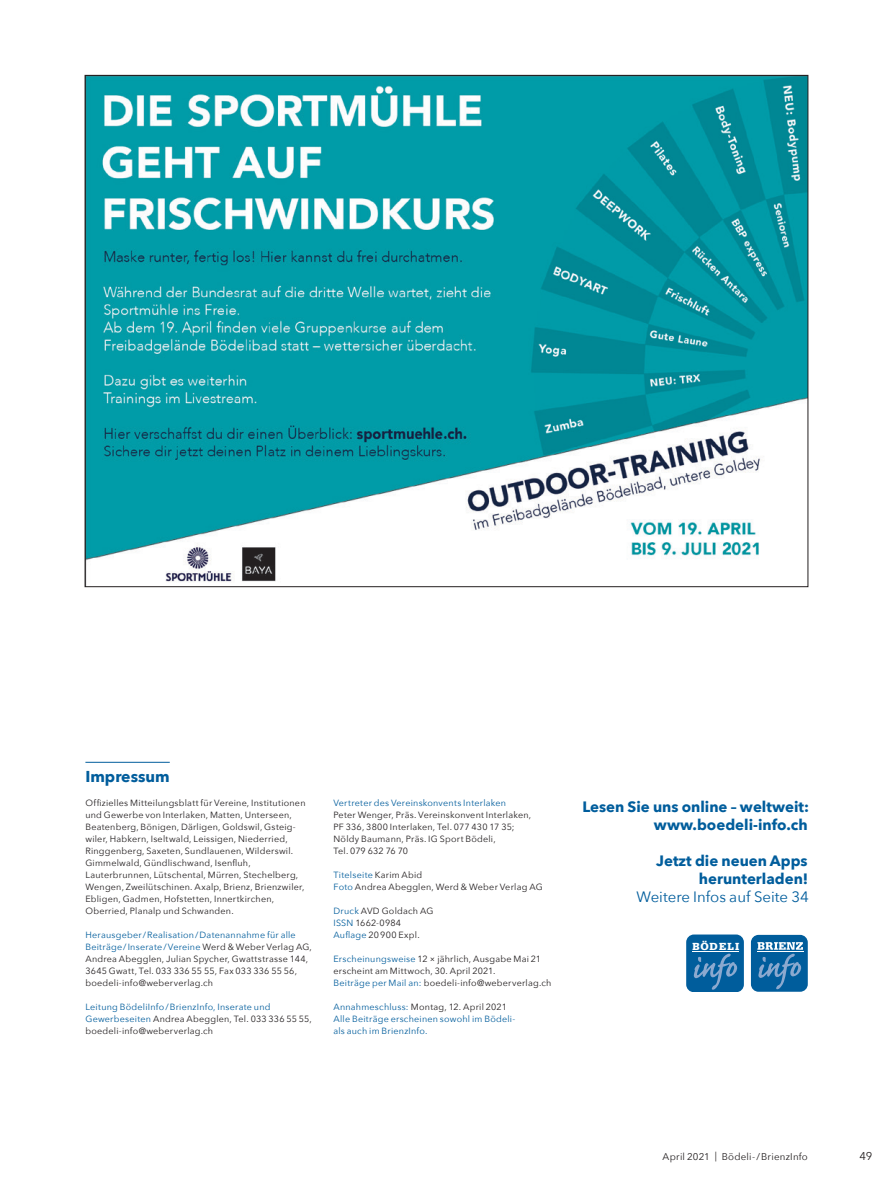
<style>
.page{position:relative;width:893px;height:1191px;background:#fff}
.page>*{position:absolute;margin:0;border:0;box-sizing:border-box;transform-origin:0 0}
.Impressum_Titel{font:700 15.75px "Avenir Next";color:#005d9c}
.Kasten_Titel{font:700 15px/18px "Avenir Next";color:#005d9c;text-align:right}
.Kasten_Titel-2{font:15px "Avenir Next";color:#005d9c}
.t1{font:11.25px "Avenir Next";color:#231f20}
.t2{font:900 10.95px "Serifa";letter-spacing:.1em;color:#fff}
.t3{font:9.75px "Avenir Next";letter-spacing:.02em;color:#231f20}
.Impressum{font:9px/12px "Avenir Next";letter-spacing:.025em;color:#231f20}
.Impressum-2{font:9px/12px "Avenir Next";letter-spacing:.025em;color:#005d9c}
.s1{color:#005d9c}
.s2{color:#231f20}
</style>
<div class="page">
<div style="left:751px;top:935px;width:57px;height:56px;background:#005d9c;border-radius:8px"></div>
<svg style="left:757px;top:942px;width:46px;height:47px"></svg>
<div style="left:686px;top:935px;width:58px;height:57px;background:#005d9c;border-radius:8px"></div>
<svg style="left:694px;top:953px;width:43px;height:36px"></svg>
<hr style="left:692px;top:951px;width:47px;height:1px;background:#fff">
<hr style="left:85px;top:762px;width:85px;height:1px;background:#005d9c">
<img style="left:87px;top:77px;width:719px;height:505px">
<p class="Impressum_Titel" style="left:85px;top:762px;width:86px">Impressum</p>
<p class="Impressum" style="left:85px;top:796px;width:222px">Offizielles Mitteilungsblatt für Vereine, Institutionen und Gewerbe von Interlaken, Matten, Unterseen, Beatenberg, Bönigen, Därligen, Goldswil, Gsteig&shy;wiler, Habkern, Iseltwald, Leissigen, Niederried, Ringgenberg, Saxeten, Sundlauenen, Wilderswil.<br>Gimmelwald, Gündlischwand, Isenfluh, Lauterbrunnen, Lütschental, Mürren, Stechelberg, Wengen, Zweilütschinen. Axalp, Brienz, Brienzwiler, Ebligen, Gadmen, Hofstetten, Innertkirchen, Oberried, Planalp und Schwanden.</p>
<p class="Impressum" style="left:85px;top:928px;width:228px"><span class="s1">Herausgeber/Realisation/Datenannahme für alle Beiträge/Inserate/ -Vereine</span> Werd &amp; Weber Verlag AG, Andrea Abegglen, Julian Spycher, Gwattstrasse 144, 3645 Gwatt, Tel. 033 336 55 55, Fax 033 336 55 56,</p>
<p class="Impressum" style="left:85px;top:976px;width:129px">boedeli-info@weberverlag.ch</p>
<p class="Impressum" style="left:85px;top:1000px;width:228px"><span class="s1">Leitung BödeliInfo/BrienzInfo, Inserate und<br>Gewerbeseiten</span> Andrea Abegglen, Tel. 033 336 55 55, boedeli-info@weberverlag.ch</p>
<p class="Impressum" style="left:333px;top:796px;width:199px"><span class="s1">Vertreter des Vereinskonvents Interlaken<br></span>Peter Wenger, Präs. Vereinskonvent Interlaken, PF 336, 3800 Interlaken, Tel. 077 430 17 35; Nöldy Baumann, Präs. IG Sport Bödeli,<br>Tel. 079 632 76 70</p>
<p class="Impressum-2" style="left:333px;top:868px;width:90px">Titelseite <span class="s2">Karim Abid</span></p>
<p class="Impressum" style="left:333px;top:880px;width:211px"><span class="s1">Foto</span> Andrea Abegglen, Werd &amp; Weber Verlag AG</p>
<p class="Impressum" style="left:333px;top:904px;width:101px"><span class="s1">Druck</span> AVD Goldach AG</p>
<p class="Impressum" style="left:333px;top:916px;width:69px"><span class="s1">ISSN</span> 1662-0984</p>
<p class="Impressum" style="left:333px;top:928px;width:88px"><span class="s1">Auflage</span> 20900 Expl.</p>
<p class="Impressum" style="left:333px;top:952px;width:209px"><span class="s1">Erscheinungsweise</span> 12 × jährlich, Ausgabe Mai 21 erscheint am Mittwoch, 30. April 2021.</p>
<p class="Impressum" style="left:333px;top:976px;width:219px"><span class="s1">Beiträge per Mail an:</span> boedeli-info@weberverlag.ch</p>
<p class="Impressum" style="left:333px;top:1000px;width:175px"><span class="s1">Annahmeschluss:</span> Montag, 12. April 2021</p>
<p class="Impressum-2" style="left:333px;top:1012px;width:183px">Alle Beiträge erscheinen sowohl im Bödeli&shy;als auch im BrienzInfo.</p>
<p class="Kasten_Titel" style="left:583px;top:797px;width:228px">Lesen Sie uns online – weltweit: www.boedeli-info.ch</p>
<p class="Kasten_Titel" style="left:656px;top:851px;width:154px">Jetzt die neuen Apps herunterladen!</p>
<p class="Kasten_Titel-2" style="left:637px;top:884px;width:174px">Weitere Infos auf Seite 34</p>
<p class="t2" style="left:692px;top:939px;width:48px">BÖDELI</p>
<p class="t3" style="left:663px;top:1148px;width:147px">April 2021 | Bödeli-/BrienzInfo</p>
<p class="t1" style="left:859px;top:1147px;width:14px">49</p>
</div>
